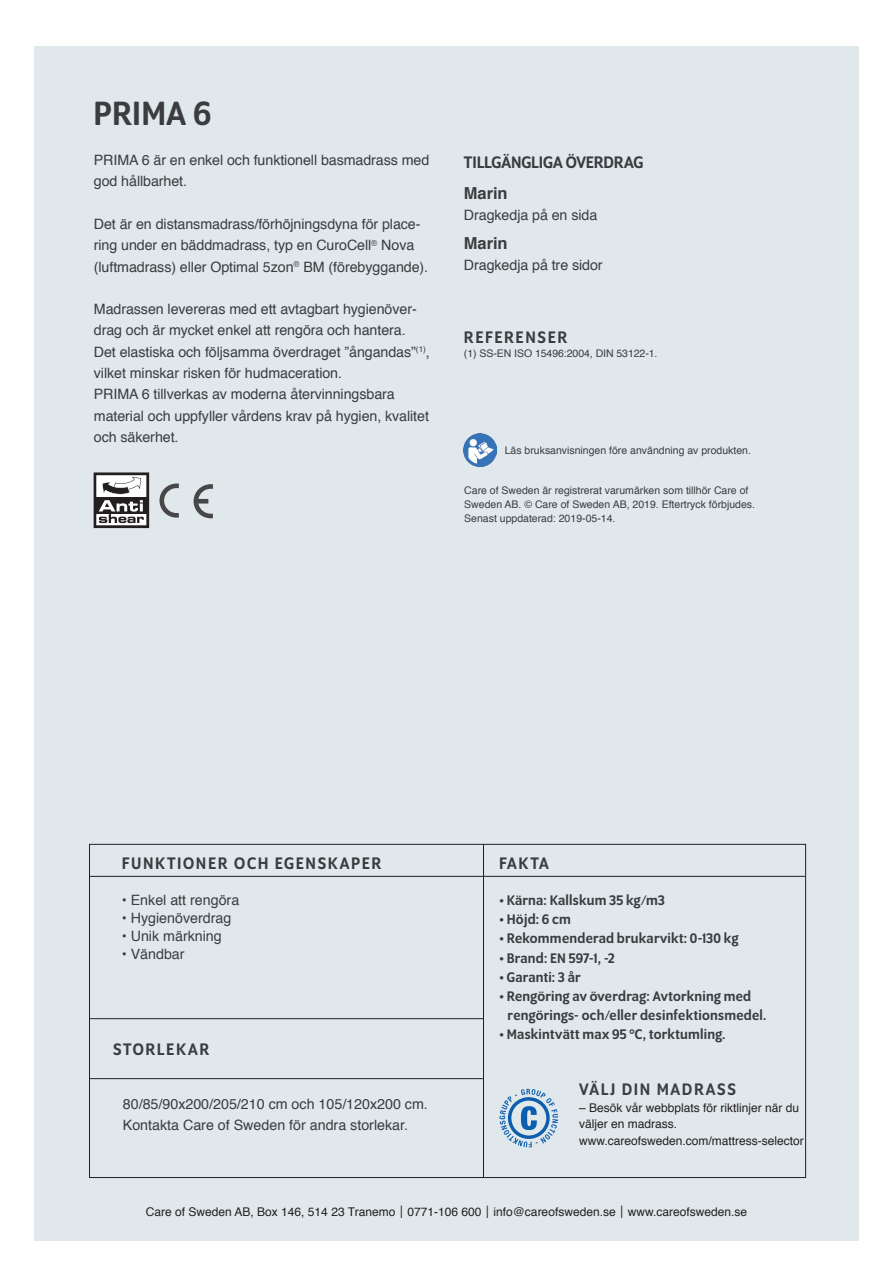
<style>
.page{position:relative;width:893px;height:1263px;background:#fff}
.page>*{position:absolute;margin:0;border:0;box-sizing:border-box;transform-origin:0 0}
.t1{font:500 36.3px "Program OT";letter-spacing:.01em;color:#3a3c3f}
.t2{font:500 18px "Program OT";letter-spacing:.09em;color:#3a3c3f}
.t3{font:500 18px "Program OT";letter-spacing:-.005em;color:#3a3c3f}
.t4{font:500 18px "Program OT";letter-spacing:.09em;color:#3a3f46}
.t5{font:700 16.5px "Helvetica";letter-spacing:-.005em;color:#3a3c3f}
.t6{font:500 15px "Program OT";letter-spacing:.02em;color:#3a3c3f}
.t7{font:14.25px/21.3px "Helvetica";letter-spacing:-.005em;color:#3a3c3f}
.t8{font:12px/16.5px "Helvetica";color:#231f20}
.t9{font:10.5px/14.2px "Helvetica";color:#3a3c3f}
</style>
<div class="page">
<div style="left:34px;top:46px;width:825px;height:1195px;background:#e0e8ec"></div>
<hr style="left:89px;top:876px;width:716px;height:1px;background:#231f20">
<hr style="left:483px;top:844px;width:1px;height:333px;background:#231f20">
<img style="left:464px;top:434px;width:32px;height:32px">
<svg style="left:159px;top:483px;width:20px;height:35px"></svg>
<svg style="left:194px;top:484px;width:19px;height:34px"></svg>
<svg style="left:94px;top:472px;width:55px;height:56px;background:#908e8e"></svg>
<svg style="left:499px;top:1089px;width:59px;height:58px"></svg>
<hr style="left:90px;top:1078px;width:393px;height:1px;background:#231f20">
<hr style="left:90px;top:1018px;width:393px;height:1px;background:#231f20">
<p class="t1" style="left:94px;top:93px;width:119px">PRIMA 6</p>
<p class="t7" style="left:94px;top:150px;width:337px">PRIMA 6 är en enkel och funktionell basmadrass med god hållbarhet.</p>
<p class="t7" style="left:94px;top:214px;width:336px">Det är en distansmadrass/förhöjningsdyna för place&shy;ring under en bäddmadrass, typ en CuroCell<sup>®</sup> Nova (luftmadrass) eller Optimal 5zon<sup>®</sup> BM (förebyggande).</p>
<p class="t7" style="left:94px;top:299px;width:338px">Madrassen levereras med ett avtagbart hygienöver&shy;drag och är mycket enkel att rengöra och hantera.<br>Det elastiska och följsamma överdraget ”ångandas”<sup>(1)</sup>, vilket minskar risken för hudmaceration.</p>
<p class="t7" style="left:94px;top:384px;width:337px">PRIMA 6 tillverkas av moderna återvinningsbara material och uppfyller vårdens krav på hygien, kvalitet och säkerhet.</p>
<p class="t3" style="left:464px;top:152px;width:181px">TILLGÄNGLIGA ÖVERDRAG</p>
<p class="t5" style="left:464px;top:180px;width:45px">Marin</p>
<p class="t7" style="left:464px;top:205px;width:135px">Dragkedja på en sida</p>
<p class="t5" style="left:464px;top:230px;width:45px">Marin</p>
<p class="t7" style="left:464px;top:255px;width:140px">Dragkedja på tre sidor</p>
<p class="t2" style="left:464px;top:327px;width:105px">REFERENSER</p>
<p class="t9" style="left:464px;top:347px;width:195px">(1) SS-EN ISO 15496:2004, DIN 53122-1.</p>
<p class="t9" style="left:505px;top:443px;width:248px">Läs bruksanvisningen före användning av produkten.</p>
<p class="t9" style="left:464px;top:483px;width:292px">Care of Sweden är registrerat varumärken som tillhör Care of<br>Sweden AB. © Care of Sweden AB, 2019. Eftertryck förbjudes.</p>
<p class="t9" style="left:464px;top:511px;width:153px">Senast uppdaterad: 2019-05-14.</p>
<p class="t2" style="left:122px;top:853px;width:261px">FUNKTIONER OCH EGENSKAPER</p>
<p class="t2" style="left:499px;top:853px;width:51px">FAKTA</p>
<p class="t7" style="left:122px;top:890px;width:119px">• Enkel att rengöra</p>
<p class="t7" style="left:122px;top:908px;width:111px">• Hygienöverdrag</p>
<p class="t7" style="left:122px;top:926px;width:102px">• Unik märkning</p>
<p class="t7" style="left:122px;top:944px;width:64px">• Vändbar</p>
<p class="t2" style="left:113px;top:1039px;width:97px">STORLEKAR</p>
<p class="t7" style="left:123px;top:1093px;width:306px">80/85/90x200/205/210 cm och 105/120x200 cm.</p>
<p class="t7" style="left:123px;top:1115px;width:287px">Kontakta Care of Sweden för andra storlekar.</p>
<p class="t6" style="left:499px;top:892px;width:167px">• Kärna: Kallskum 35 kg/m3</p>
<p class="t6" style="left:499px;top:911px;width:73px">• Höjd: 6 cm</p>
<p class="t6" style="left:499px;top:930px;width:241px">• Rekommenderad brukarvikt: 0-130 kg</p>
<p class="t6" style="left:499px;top:949px;width:117px">• Brand: EN 597-1, -2</p>
<p class="t6" style="left:499px;top:968px;width:83px">• Garanti: 3 år</p>
<p class="t6" style="left:499px;top:988px;width:253px">• Rengöring av överdrag: Avtorkning med</p>
<p class="t6" style="left:508px;top:1007px;width:260px">rengörings- och/eller desinfektionsmedel.</p>
<p class="t6" style="left:499px;top:1026px;width:228px">• Maskintvätt max 95 °C, torktumling.</p>
<p class="t4" style="left:579px;top:1079px;width:158px">VÄLJ DIN MADRASS</p>
<p class="t8" style="left:579px;top:1099px;width:222px">– Besök vår webbplats för riktlinjer när du väljer en madrass.</p>
<p class="t8" style="left:579px;top:1132px;width:226px">www.careofsweden.com/mattress-selector</p>
<p class="t8" style="left:146px;top:1204px;width:603px">Care of Sweden AB, Box 146, 514 23 Tranemo│0771-106 600│info@careofsweden.se│www.careofsweden.se</p>
</div>
